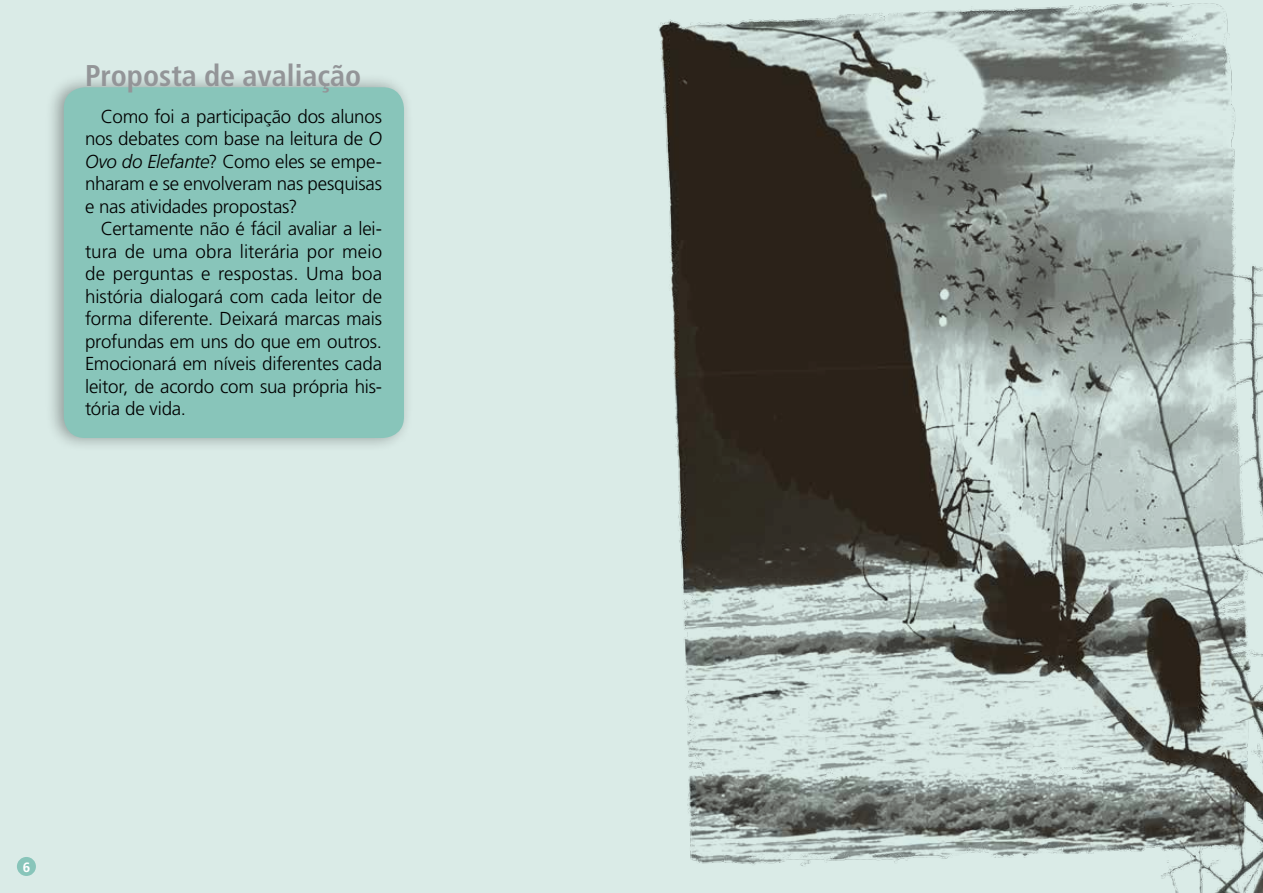
<style>
.page{position:relative;width:1263px;height:893px;background:#daebe7}
.page>*{position:absolute;margin:0;border:0;box-sizing:border-box;transform-origin:0 0}
.t1{font:700 condensed 30px "Frutiger LT Std";color:#939598}
.t2{font:300 18.75px/22.5px "Frutiger LT Std";letter-spacing:-.015em;color:#000;text-align:justify}
.t3{font:700 13.5px "Frutiger LT Std";color:#fff}
.s1{font-style:italic}
</style>
<div class="page">
<div style="left:17px;top:857px;width:19px;height:19px;background:#88c5ba;border-radius:50%"></div>
<div style="left:45px;top:73px;width:369px;height:379px;background:#000;opacity:.33"></div>
<div style="left:64px;top:87px;width:340px;height:351px;background:#88c5ba;border-radius:21px"></div>
<img style="left:658px;top:2px;width:605px;height:891px">
<h1 class="t1" style="left:85px;top:58px;width:278px">Proposta de avaliação</h1>
<p class="t2" style="left:85px;top:105px;width:299px;text-indent:16px">Como foi a participação dos alunos nos debates com base na leitura de <span class="s1">O Ovo do Elefante</span>? Como eles se empe&shy;nharam e se envolveram nas pesquisas e nas atividades propostas?</p>
<p class="t2" style="left:85px;top:218px;width:299px;text-indent:16px">Certamente não é fácil avaliar a lei&shy;tura de uma obra literária por meio de perguntas e respostas. Uma boa história dialogará com cada leitor de forma diferente. Deixará marcas mais profundas em uns do que em outros.<br>Emocionará em níveis diferentes cada leitor, de acordo com sua própria his&shy;tória de vida.</p>
<p class="t3" style="left:23px;top:859px;width:9px">6</p>
</div>
